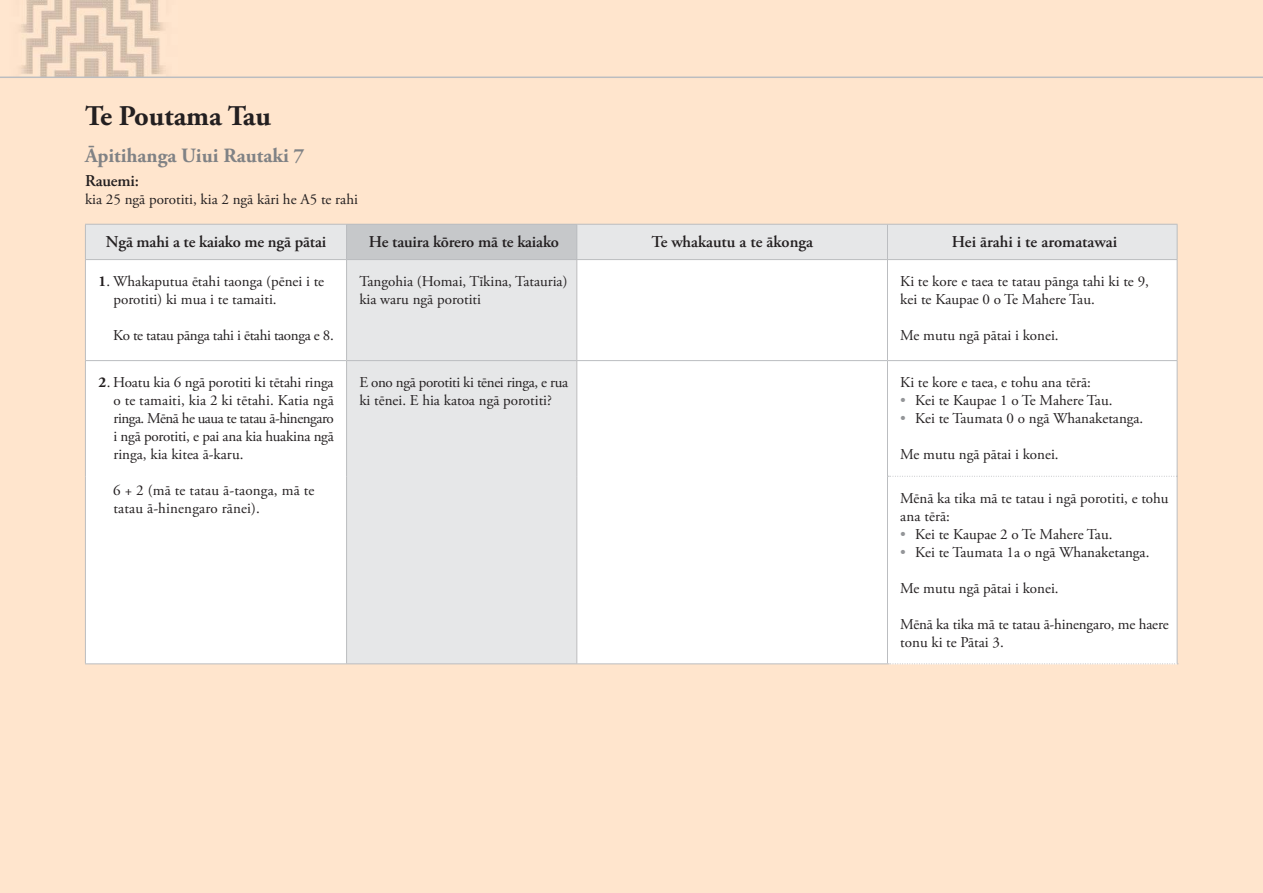
<style>
.page{position:relative;width:1263px;height:893px;background:#ffe5cd}
.page>*{position:absolute;margin:0;border:0;box-sizing:border-box;transform-origin:0 0}
.t1{font:700 28.5px "Adobe Garamond Pro";color:#231f20}
.t2{font:700 20.25px "Adobe Garamond Pro";color:#808285}
.t3{font:600 16.5px "Adobe Garamond Pro";letter-spacing:-.01em;color:#231f20}
.t4{font:15px/18px "Adobe Garamond Pro";color:#231f20}
.t5{font:15px/18px "Adobe Garamond Pro";letter-spacing:-.02em;color:#231f20}
.t6{font:15px "Adobe Garamond Pro";letter-spacing:-.025em;color:#231f20}
.s1{font-weight:700}
.s2{color:#939598}
</style>
<div class="page">
<div style="left:86px;top:225px;width:1091px;height:34px;background:#e6e7e8"></div>
<div style="left:347px;top:224px;width:230px;height:36px;background:#c6c8ca"></div>
<svg style="left:86px;top:260px;width:1091px;height:403px;background:#f9f9fa"></svg>
<hr style="left:346px;top:225px;width:1px;height:34px;background:#bbbdc0">
<hr style="left:576px;top:225px;width:1px;height:34px;background:#bbbdc0">
<hr style="left:887px;top:225px;width:1px;height:34px;background:#bbbdc0">
<hr style="left:346px;top:260px;width:1px;height:100px;background:#bbbdc0">
<hr style="left:576px;top:260px;width:1px;height:100px;background:#bbbdc0">
<hr style="left:346px;top:361px;width:1px;height:115px;background:#bbbdc0">
<hr style="left:346px;top:476px;width:1px;height:187px;background:#bbbdc0">
<hr style="left:576px;top:361px;width:1px;height:115px;background:#bbbdc0">
<hr style="left:576px;top:476px;width:1px;height:187px;background:#bbbdc0">
<hr style="left:85px;top:224px;width:262px;height:1px;background:#bbbdc0">
<hr style="left:85px;top:225px;width:1px;height:34px;background:#bbbdc0">
<hr style="left:347px;top:224px;width:830px;height:1px;background:#bbbdc0">
<hr style="left:1177px;top:225px;width:1px;height:34px;background:#bbbdc0">
<hr style="left:85px;top:259px;width:262px;height:1px;background:#bbbdc0">
<hr style="left:85px;top:260px;width:1px;height:100px;background:#bbbdc0">
<hr style="left:347px;top:259px;width:830px;height:1px;background:#bbbdc0">
<hr style="left:1177px;top:260px;width:1px;height:100px;background:#bbbdc0">
<hr style="left:85px;top:360px;width:262px;height:1px;background:#bbbdc0">
<hr style="left:85px;top:361px;width:1px;height:115px;background:#bbbdc0">
<hr style="left:347px;top:360px;width:230px;height:1px;background:#bbbdc0">
<hr style="left:85px;top:476px;width:1px;height:187px;background:#bbbdc0">
<hr style="left:577px;top:360px;width:310px;height:1px;background:#bbbdc0">
<hr style="left:85px;top:663px;width:803px;height:1px;background:#bbbdc0">
<hr style="left:887px;top:260px;width:1px;height:100px;background:#bbbdc0">
<hr style="left:887px;top:360px;width:290px;height:1px;background:#bbbdc0">
<hr style="left:887px;top:361px;width:1px;height:115px;background:#bbbdc0">
<hr style="left:1177px;top:361px;width:1px;height:115px;background:#bbbdc0">
<svg style="left:888px;top:476px;width:289px;height:1px"></svg>
<svg style="left:888px;top:663px;width:290px;height:1px"></svg>
<hr style="left:887px;top:476px;width:1px;height:187px;background:#bbbdc0">
<hr style="left:1177px;top:476px;width:1px;height:187px;background:#bbbdc0">
<img style="left:0;top:0;width:177px;height:77px">
<hr style="left:0;top:77px;width:1263px;height:1px;background:#bbbdc0">
<h1 class="t1" style="left:85px;top:98px;width:188px">Te Poutama Tau</h1>
<h2 class="t2" style="left:85px;top:144px;width:221px">Āpitihanga Uiui Rautaki 7</h2>
<p class="t3" style="left:85px;top:171px;width:55px">Rauemi:</p>
<p class="t4" style="left:85px;top:190px;width:274px">kia 25 ngā porotiti, kia 2 ngā kāri he A5 te rahi</p>
<p class="t3" style="left:106px;top:231px;width:222px">Ngā mahi a te kaiako me ngā pātai</p>
<p class="t3" style="left:369px;top:231px;width:192px">He tauira kōrero mā te kaiako</p>
<p class="t3" style="left:651px;top:231px;width:163px">Te whakautu a te ākonga</p>
<p class="t3" style="left:952px;top:231px;width:167px">Hei ārahi i te aromatawai</p>
<p class="t4" style="left:113px;top:272px;width:212px;text-indent:-15px"><span class="s1">1</span>. Whakaputua ētahi taonga (pēnei i te porotiti) ki mua i te tamaiti.</p>
<p class="t6" style="left:113px;top:326px;width:222px">Ko te tatau pānga tahi i ētahi taonga e 8.</p>
<p class="t4" style="left:359px;top:272px;width:210px">Tangohia (Homai, Tīkina, Tatauria) kia waru ngā porotiti</p>
<p class="t4" style="left:900px;top:272px;width:250px">Ki te kore e taea te tatau pānga tahi ki te 9, kei te Kaupae 0 o Te Mahere Tau.</p>
<p class="t4" style="left:900px;top:326px;width:160px">Me mutu ngā pātai i konei.</p>
<p class="t4" style="left:113px;top:373px;width:222px;text-align:justify;text-indent:-15px"><span class="s1">2</span>. Hoatu kia 6 ngā porotiti ki tētahi ringa o te tamaiti, kia 2 ki tētahi. Katia ngā ringa. Mēnā he uaua te tatau ā-hinengaro i ngā porotiti, e pai ana kia huakina ngā ringa, kia kitea ā-karu.</p>
<p class="t4" style="left:113px;top:481px;width:203px">6 + 2 (mā te tatau ā-taonga, mā te tatau ā-hinengaro rānei).</p>
<p class="t5" style="left:359px;top:373px;width:210px">E ono ngā porotiti ki tēnei ringa, e rua ki tēnei. E hia katoa ngā porotiti?</p>
<p class="t4" style="left:900px;top:373px;width:192px">Ki te kore e taea, e tohu ana tērā:</p>
<p class="t4" style="left:900px;top:391px;width:214px"><span class="s2">•</span> Kei te Kaupae 1 o Te Mahere Tau.</p>
<p class="t4" style="left:900px;top:409px;width:245px"><span class="s2">•</span> Kei te Taumata 0 o ngā Whanaketanga.</p>
<p class="t4" style="left:900px;top:445px;width:160px">Me mutu ngā pātai i konei.</p>
<p class="t4" style="left:900px;top:489px;width:270px">Mēnā ka tika mā te tatau i ngā porotiti, e tohu ana tērā:</p>
<p class="t4" style="left:900px;top:525px;width:214px"><span class="s2">•</span> Kei te Kaupae 2 o Te Mahere Tau.</p>
<p class="t4" style="left:900px;top:543px;width:251px"><span class="s2">•</span> Kei te Taumata 1a o ngā Whanaketanga.</p>
<p class="t4" style="left:900px;top:579px;width:160px">Me mutu ngā pātai i konei.</p>
<p class="t4" style="left:900px;top:615px;width:270px">Mēnā ka tika mā te tatau ā-hinengaro, me haere tonu ki te Pātai 3.</p>
</div>
